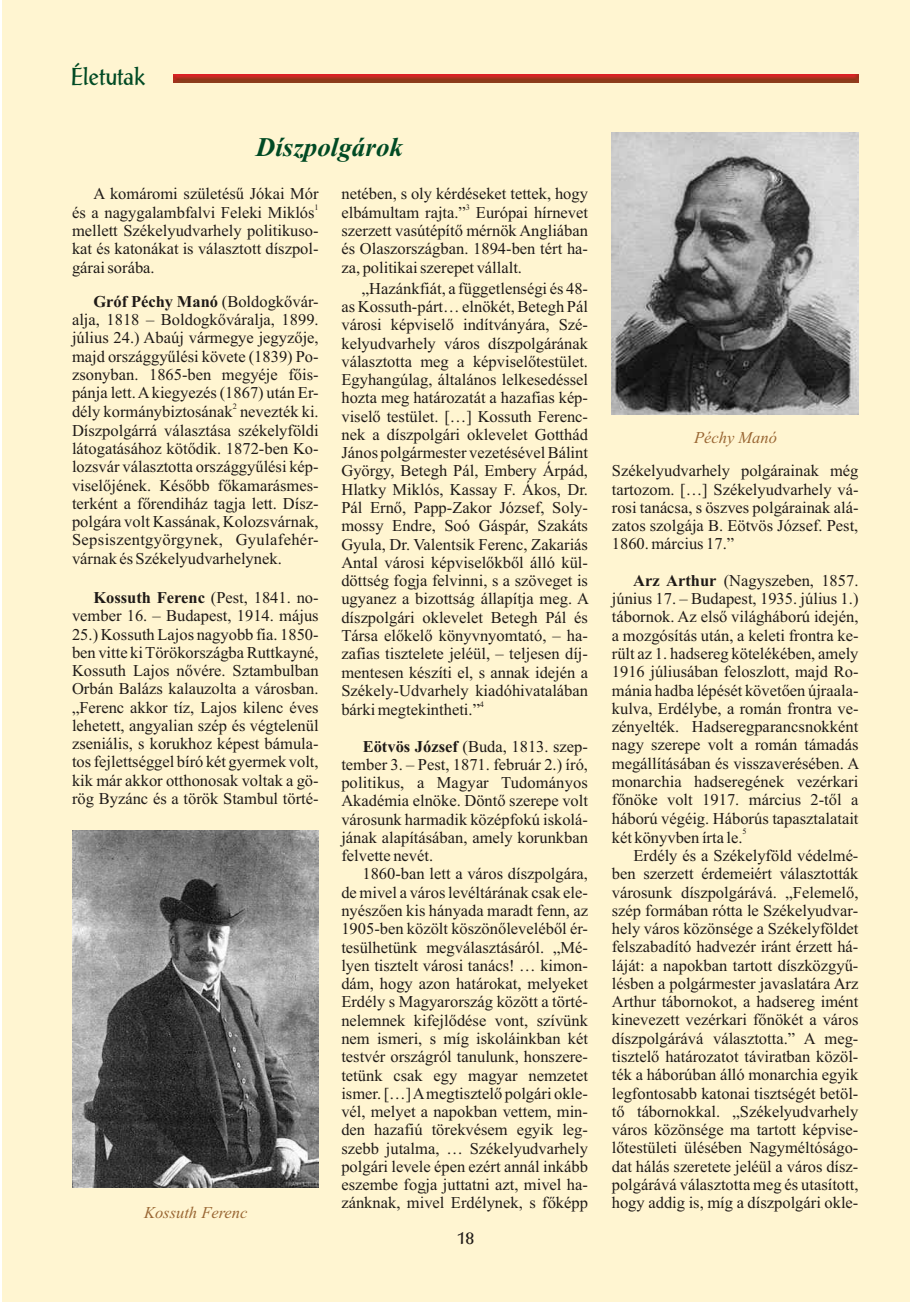
<style>
.page{position:relative;width:913px;height:1302px;background:#fff}
.page>*{position:absolute;margin:0;border:0;box-sizing:border-box;transform-origin:0 0}
.t1{font:italic 700 27px "Times New Roman";color:#004a24}
.t2{font:24px "Antiqua Light SSK";color:#004a24}
.t3{font:18px "Antiqua Light SSK";color:#1f1a17}
.t4{font:16.5px/18.3px "Times New Roman";color:#1f1a17;text-align:justify}
.t5{font:italic 16.5px "Times New Roman";color:#963}
.t6{font:8.25px "Times New Roman";color:#1f1a17}
.s1{font-weight:700}
</style>
<div class="page">
<div style="left:3px;top:0;width:907px;height:1302px;background:#fff5d1"></div>
<img style="left:72px;top:831px;width:247px;height:356px">
<img style="left:612px;top:132px;width:246px;height:283px">
<img style="left:174px;top:75px;width:684px;height:8px">
<h2 class="t2" style="left:72px;top:63px;width:75px">Életutak</h2>
<h1 class="t1" style="left:256px;top:138px;width:149px">Díszpolgárok</h1>
<p class="t4" style="left:93px;top:186px;width:227px">A komáromi születésű Jókai Mór</p>
<p class="t6" style="left:315px;top:204px;width:6px">1</p>
<p class="t4" style="left:72px;top:205px;width:248px;text-align:left">és a nagygalambfalvi Feleki Miklós mellett Székelyudvarhely politikuso&shy;kat és katonákat is választott díszpol&shy;gárai sorába.</p>
<p class="t4" style="left:72px;top:294px;width:248px;text-indent:21px"><span class="s1">Gróf Péchy Manó</span> (Boldogkővár&shy;alja, 1818 – Boldogkőváralja, 1899. július 24.) Abaúj vármegye jegyzője, majd országgyűlési követe (1839) Po&shy;zsonyban. 1865-ben megyéje főis&shy;pánja lett. Akiegyezés (1867) után Er-</p>
<p class="t6" style="left:233px;top:403px;width:6px">2</p>
<p class="t4" style="left:72px;top:404px;width:248px">dély kormánybiztosának nevezték ki.<br>Díszpolgárrá választása székelyföldi látogatásához kötődik. 1872-ben Ko&shy;lozsvár választotta országgyűlési kép&shy;viselőjének. Később főkamarásmes&shy;terként a főrendiház tagja lett. Dísz&shy;polgára volt Kassának, Kolozsvárnak, Sepsiszentgyörgynek, Gyulafehér&shy;várnak és Székelyudvarhelynek.</p>
<p class="t4" style="left:72px;top:590px;width:248px;text-indent:21px"><span class="s1">Kossuth Ferenc</span> (Pest, 1841. no&shy;vember 16. – Budapest, 1914. május 25.) Kossuth Lajos nagyobb fia. 1850- ben vitte ki Törökországba Ruttkayné, Kossuth Lajos nővére. Sztambulban Orbán Balázs kalauzolta a városban. „Ferenc akkor tíz, Lajos kilenc éves lehetett, angyalian szép és végtelenül zseniális, s korukhoz képest bámula&shy;tos fejlettséggel bíró két gyermek volt, kik már akkor otthonosak voltak a gö&shy;rög Byzánc és a török Stambul törté-</p>
<p class="t4" style="left:341px;top:186px;width:248px">netében, s oly kérdéseket tettek, hogy</p>
<p class="t6" style="left:466px;top:204px;width:6px">3</p>
<p class="t4" style="left:341px;top:205px;width:248px">elbámultam rajta.” Európai hírnevet szerzett vasútépítő mérnök Angliában és Olaszországban. 1894-ben tért ha&shy;za, politikai szerepet vállalt.</p>
<p class="t4" style="left:341px;top:281px;width:249px;text-indent:21px">„Hazánkfiát, a függetlenségi és 48- as Kossuth-párt… elnökét, Betegh Pál városi képviselő indítványára, Szé&shy;kelyudvarhely város díszpolgárának választotta meg a képviselőtestület.<br>Egyhangúlag, általános lelkesedéssel hozta meg határozatát a hazafias kép&shy;viselő testület. […] Kossuth Ferenc&shy;nek a díszpolgári oklevelet Gotthád János polgármester vezetésével Bálint György, Betegh Pál, Embery Árpád, Hlatky Miklós, Kassay F. Ákos, Dr.<br>Pál Ernő, Papp-Zakor József, Soly&shy;mossy Endre, Soó Gáspár, Szakáts Gyula, Dr. Valentsik Ferenc, Zakariás Antal városi képviselőkből álló kül&shy;döttség fogja felvinni, s a szöveget is ugyanez a bizottság állapítja meg. A díszpolgári oklevelet Betegh Pál és Társa előkelő könyvnyomtató, – ha&shy;zafias tisztelete jeléül, – teljesen díj&shy;mentesen készíti el, s annak idején a Székely-Udvarhely kiadóhivatalában</p>
<p class="t6" style="left:480px;top:701px;width:6px">4</p>
<p class="t4" style="left:341px;top:702px;width:140px">bárki megtekintheti.”</p>
<p class="t4" style="left:341px;top:738px;width:248px;text-indent:21px"><span class="s1">Eötvös József</span> (Buda, 1813. szep&shy;tember 3. – Pest, 1871. február 2.) író, politikus, a Magyar Tudományos Akadémia elnöke. Döntő szerepe volt városunk harmadik középfokú iskolá&shy;jának alapításában, amely korunkban felvette nevét.</p>
<p class="t4" style="left:341px;top:866px;width:248px;text-indent:21px">1860-ban lett a város díszpolgára, de mivel a város levéltárának csak ele&shy;nyészően kis hányada maradt fenn, az 1905-ben közölt köszönőleveléből ér&shy;tesülhetünk megválasztásáról. „Mé&shy;lyen tisztelt városi tanács! … kimon&shy;dám, hogy azon határokat, melyeket Erdély s Magyarország között a törté&shy;nelemnek kifejlődése vont, szívünk nem ismeri, s míg iskoláinkban két testvér országról tanulunk, honszere&shy;tetünk csak egy magyar nemzetet ismer. […] Amegtisztelő polgári okle&shy;vél, melyet a napokban vettem, min&shy;den hazafiú törekvésem egyik leg&shy;szebb jutalma, … Székelyudvarhely polgári levele épen ezért annál inkább eszembe fogja juttatni azt, mivel ha&shy;zánknak, mivel Erdélynek, s főképp</p>
<p class="t5" style="left:144px;top:1207px;width:105px">Kossuth Ferenc</p>
<p class="t3" style="left:456px;top:1227px;width:20px">18</p>
<p class="t5" style="left:694px;top:432px;width:84px">Péchy Manó</p>
<p class="t4" style="left:612px;top:463px;width:248px">Székelyudvarhely polgárainak még tartozom. […] Székelyudvarhely vá&shy;rosi tanácsa, s öszves polgárainak alá&shy;zatos szolgája B. Eötvös József. Pest, 1860. március 17.”</p>
<p class="t4" style="left:612px;top:573px;width:249px;text-indent:21px"><span class="s1">Arz Arthur</span> (Nagyszeben, 1857. június 17. – Budapest, 1935. július 1.) tábornok. Az első világháború idején, a mozgósítás után, a keleti frontra ke&shy;rült az 1. hadsereg kötelékében, amely 1916 júliusában feloszlott, majd Ro&shy;mánia hadba lépését követően újraala&shy;kulva, Erdélybe, a román frontra ve&shy;zényelték. Hadseregparancsnokként nagy szerepe volt a román támadás megállításában és visszaverésében. A monarchia hadseregének vezérkari főnöke volt 1917. március 2-től a háború végéig. Háborús tapasztalatait</p>
<p class="t6" style="left:742px;top:829px;width:6px">5</p>
<p class="t4" style="left:612px;top:829px;width:132px">két könyvben írta le.</p>
<p class="t4" style="left:633px;top:848px;width:226px">Erdély és a Székelyföld védelmé-</p>
<p class="t4" style="left:612px;top:866px;width:248px">ben szerzett érdemeiért választották</p>
<p class="t4" style="left:612px;top:884px;width:248px">városunk díszpolgárává. „Felemelő,</p>
<p class="t4" style="left:612px;top:903px;width:248px">szép formában rótta le Székelyudvar-</p>
<p class="t4" style="left:612px;top:921px;width:248px">hely város közönsége a Székelyföldet</p>
<p class="t4" style="left:612px;top:939px;width:248px">felszabadító hadvezér iránt érzett há-</p>
<p class="t4" style="left:612px;top:957px;width:248px">láját: a napokban tartott díszközgyű-</p>
<p class="t4" style="left:612px;top:976px;width:248px">lésben a polgármester javaslatára Arz</p>
<p class="t4" style="left:612px;top:994px;width:248px">Arthur tábornokot, a hadsereg imént</p>
<p class="t4" style="left:612px;top:1012px;width:248px">kinevezett vezérkari főnökét a város</p>
<p class="t4" style="left:612px;top:1030px;width:248px">díszpolgárává választotta.” A meg-</p>
<p class="t4" style="left:612px;top:1049px;width:248px">tisztelő határozatot táviratban közöl-</p>
<p class="t4" style="left:612px;top:1067px;width:248px">ték a háborúban álló monarchia egyik</p>
<p class="t4" style="left:612px;top:1085px;width:248px">legfontosabb katonai tisztségét betöl-</p>
<p class="t4" style="left:612px;top:1104px;width:248px">tő tábornokkal. „Székelyudvarhely</p>
<p class="t4" style="left:612px;top:1122px;width:248px">város közönsége ma tartott képvise-</p>
<p class="t4" style="left:612px;top:1140px;width:248px">lőtestületi ülésében Nagyméltóságo-</p>
<p class="t4" style="left:612px;top:1158px;width:248px">dat hálás szeretete jeléül a város dísz-</p>
<p class="t4" style="left:612px;top:1177px;width:248px">polgárává választotta meg és utasított,</p>
<p class="t4" style="left:612px;top:1195px;width:248px">hogy addig is, míg a díszpolgári okle-</p>
</div>
